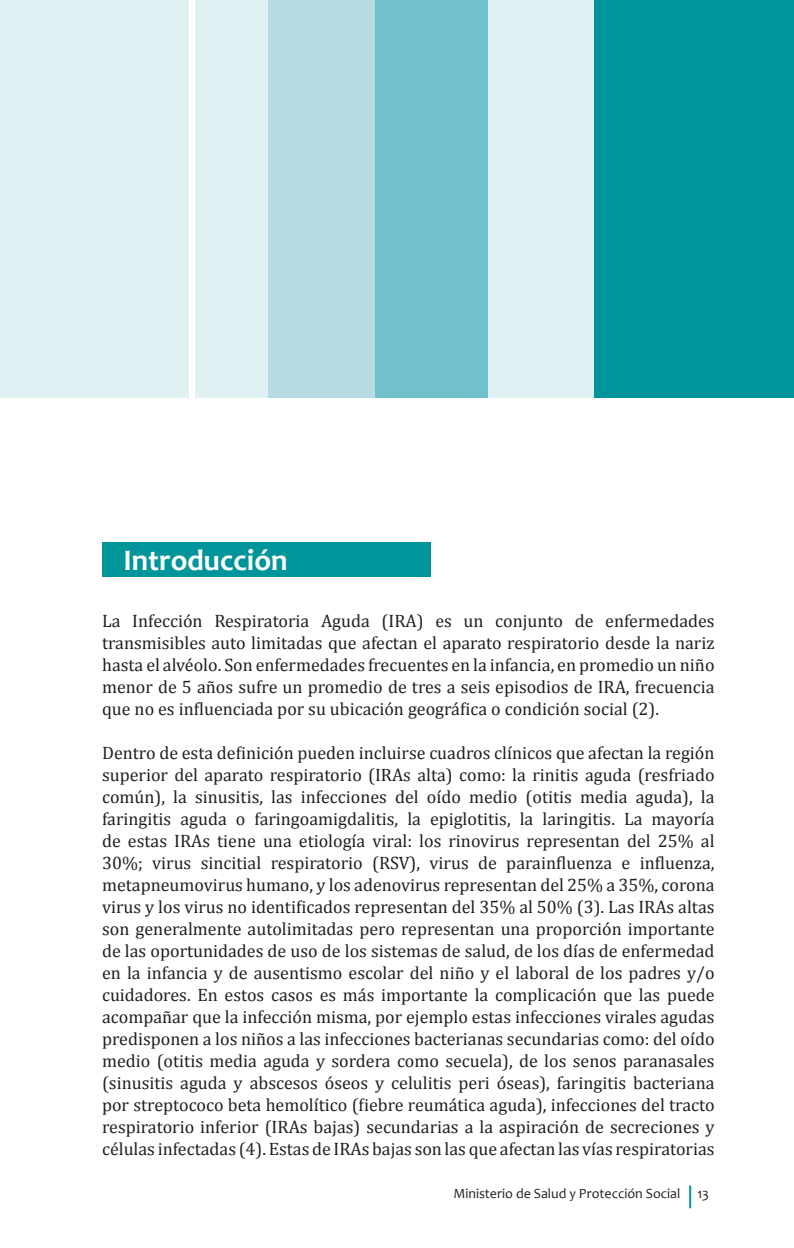
<style>
.page{position:relative;width:794px;height:1248px;background:#fff}
.page>*{position:absolute;margin:0;border:0;box-sizing:border-box;transform-origin:0 0}
.t1{font:700 30px "Candara";color:#fff}
.t2{font:18px/22px "Cambria";color:#231f20;text-align:justify}
.t3{font:14px "Candara";color:#231f20}
</style>
<div class="page">
<hr style="left:689px;top:1185px;width:2px;height:23px;background:#00959a">
<div style="left:594px;top:0;width:200px;height:397px;background:#00959a"></div>
<div style="left:488px;top:0;width:106px;height:397px;background:#e0f1f3"></div>
<div style="left:374px;top:0;width:114px;height:397px;background:#70c1cb"></div>
<div style="left:268px;top:0;width:106px;height:397px;background:#b6dbe3"></div>
<div style="left:195px;top:0;width:73px;height:397px;background:#e0f1f3"></div>
<div style="left:0;top:0;width:189px;height:397px;background:#e0f1f3"></div>
<div style="left:102px;top:542px;width:329px;height:34px;background:#00959a"></div>
<h1 class="t1" style="left:123px;top:542px;width:166px">Introducción</h1>
<p class="t2" style="left:102px;top:609px;width:614px">La Infección Respiratoria Aguda (IRA) es un conjunto de enfermedades transmisibles auto limitadas que afectan el aparato respiratorio desde la nariz hasta el alvéolo. Son enfermedades frecuentes en la infancia, en promedio un niño menor de 5 años sufre un promedio de tres a seis episodios de IRA, frecuencia que no es influenciada por su ubicación geográfica o condición social (2).</p>
<p class="t2" style="left:102px;top:741px;width:614px">Dentro de esta definición pueden incluirse cuadros clínicos que afectan la región superior del aparato respiratorio (IRAs alta) como: la rinitis aguda (resfriado común), la sinusitis, las infecciones del oído medio (otitis media aguda), la faringitis aguda o faringoamigdalitis, la epiglotitis, la laringitis. La mayoría de estas IRAs tiene una etiología viral: los rinovirus representan del 25% al 30%; virus sincitial respiratorio (RSV), virus de parainfluenza e influenza, metapneumovirus humano, y los adenovirus representan del 25% a 35%, corona virus y los virus no identificados representan del 35% al 50% (3). Las IRAs altas son generalmente autolimitadas pero representan una proporción importante de las oportunidades de uso de los sistemas de salud, de los días de enfermedad en la infancia y de ausentismo escolar del niño y el laboral de los padres y/o cuidadores. En estos casos es más importante la complicación que las puede acompañar que la infección misma, por ejemplo estas infecciones virales agudas predisponen a los niños a las infecciones bacterianas secundarias como: del oído medio (otitis media aguda y sordera como secuela), de los senos paranasales (sinusitis aguda y abscesos óseos y celulitis peri óseas), faringitis bacteriana por streptococo beta hemolítico (fiebre reumática aguda), infecciones del tracto respiratorio inferior (IRAs bajas) secundarias a la aspiración de secreciones y células infectadas (4). Estas de IRAs bajas son las que afectan las vías respiratorias</p>
<p class="t3" style="left:453px;top:1185px;width:257px">Ministerio de Salud y Protección Social 13</p>
</div>
